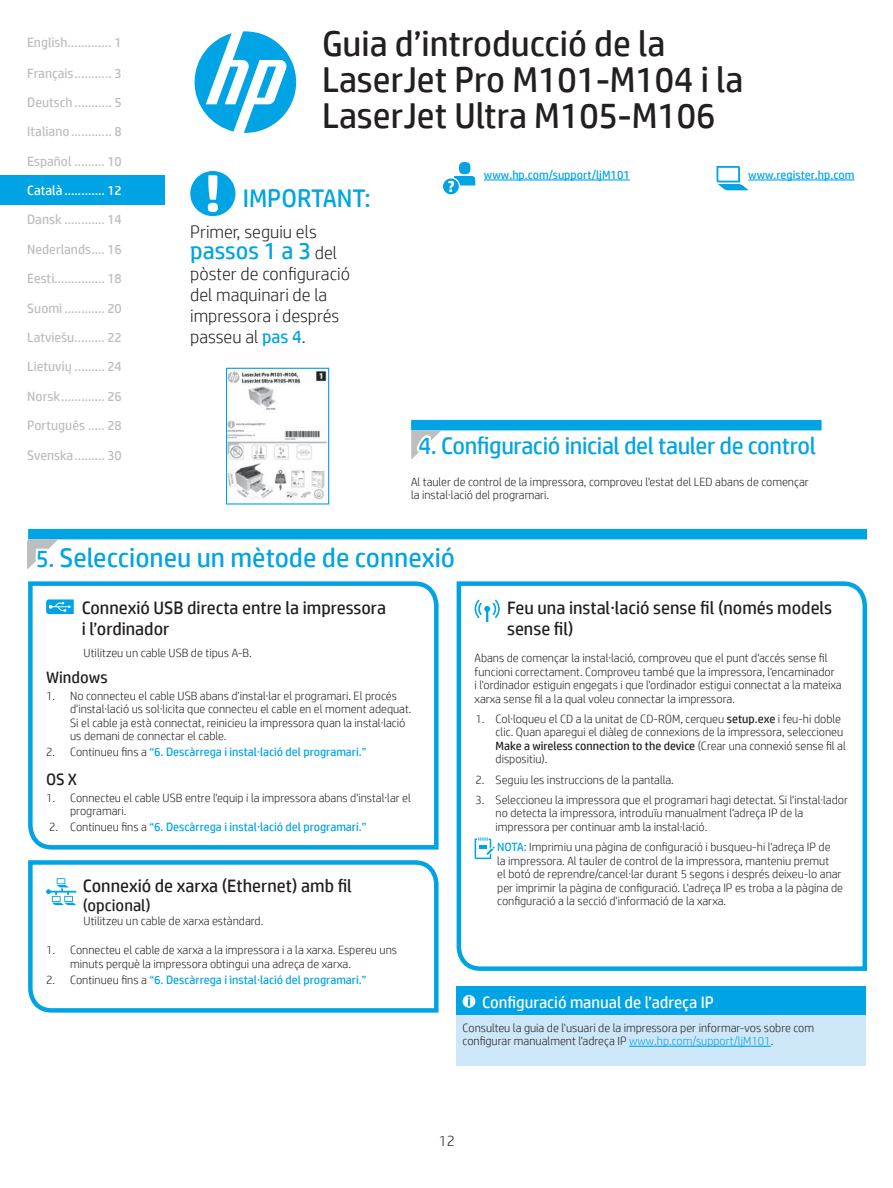
<style>
.page{position:relative;width:893px;height:1188px;background:#fff}
.page>*{position:absolute;margin:0;border:0;box-sizing:border-box;transform-origin:0 0}
.t1{font:36px/36px "HP Simplified";color:#231f20}
.t2{font:27px "HP Simplified";color:#00a4e4}
.t3{font:25.5px "HP Simplified";color:#00a4e4}
.t4{font:24px "HP Simplified";letter-spacing:-.015em;color:#00a4e4}
.t5{font:18px/21px "HP Simplified";color:#231f20}
.t6{font:300 18px/21px "HP Simplified";color:#231f20}
.t7{font:16.5px "HP Simplified";color:#fff}
.t8{font:16.5px "HP Simplified";color:#231f20}
.t9{font:300 15px "HP Simplified";color:#231f20}
.t10{font:13.5px "HP Simplified";color:#bcbec0}
.t11{font:13.5px "HP Simplified";color:#fff}
.t12{font:300 12px/13.5px "HP Simplified";color:#231f20}
.t13{font:12px "HP Simplified";color:#00a4e4}
.s1{font-weight:300;font-size:18px;color:#231f20}
.s2{font-weight:400;color:#00a4e4}
.s3{font-size:24px}
.s4{font-weight:300;color:#231f20}
.s5{font-weight:400}
.s6{color:#00a4e4}
</style>
<div class="page">
<div style="left:28px;top:529px;width:838px;height:10px;background:#00a4e4"></div>
<svg style="left:28px;top:581px;width:411px;height:269px"></svg>
<svg style="left:456px;top:581px;width:412px;height:390px"></svg>
<div style="left:190px;top:171px;width:45px;height:45px;background:#00a4e4;border-radius:50%"></div>
<svg style="left:208px;top:175px;width:10px;height:37px"></svg>
<div style="left:456px;top:986px;width:409px;height:30px;background:#00a4e4"></div>
<div style="left:456px;top:1016px;width:409px;height:50px;background:#cde7f8"></div>
<svg style="left:462px;top:995px;width:13px;height:13px"></svg>
<hr style="left:628px;top:1046px;width:142px;height:1px;background:#00a4e4">
<div style="left:411px;top:420px;width:410px;height:10px;background:#00a4e4"></div>
<svg style="left:28px;top:860px;width:411px;height:153px"></svg>
<svg style="left:194px;top:31px;width:102px;height:102px"></svg>
<svg style="left:411px;top:430px;width:30px;height:30px"></svg>
<svg style="left:27px;top:539px;width:47px;height:176px"></svg>
<img style="left:228px;top:370px;width:99px;height:131px">
<div style="left:226px;top:368px;width:103px;height:137px;border:1px solid #00a4e4"></div>
<svg style="left:443px;top:162px;width:32px;height:32px"></svg>
<svg style="left:716px;top:166px;width:32px;height:24px"></svg>
<hr style="left:483px;top:179px;width:146px;height:2px;background:#00a4e4">
<hr style="left:747px;top:179px;width:107px;height:2px;background:#00a4e4">
<div style="left:0;top:175px;width:165px;height:29px;background:#00a4e4"></div>
<p class="t10" style="left:27px;top:34px;width:96px">English............. 1</p>
<p class="t10" style="left:27px;top:64px;width:96px">Français........... 3</p>
<p class="t10" style="left:27px;top:93px;width:96px">Deutsch ........... 5</p>
<p class="t10" style="left:27px;top:123px;width:96px">Italiano............ 8</p>
<p class="t10" style="left:27px;top:152px;width:96px">Español ......... 10</p>
<p class="t11" style="left:27px;top:182px;width:96px">Català ............ 12</p>
<p class="t10" style="left:27px;top:211px;width:96px">Dansk ............ 14</p>
<p class="t10" style="left:27px;top:240px;width:96px">Nederlands.... 16</p>
<p class="t10" style="left:27px;top:270px;width:96px">Eesti............... 18</p>
<p class="t10" style="left:27px;top:299px;width:96px">Suomi ............ 20</p>
<p class="t10" style="left:27px;top:329px;width:96px">Latviešu......... 22</p>
<p class="t10" style="left:27px;top:358px;width:96px">Lietuvių ......... 24</p>
<p class="t10" style="left:27px;top:387px;width:96px">Norsk............. 26</p>
<p class="t10" style="left:27px;top:417px;width:96px">Português ..... 28</p>
<p class="t10" style="left:27px;top:446px;width:96px">Svenska......... 30</p>
<h1 class="t1" style="left:322px;top:25px;width:422px">Guia d’introducció de la<br>LaserJet Pro M101-M104 i la<br>LaserJet Ultra M105-M106</h1>
<h3 class="t3" style="left:243px;top:182px;width:129px">IMPORTANT:</h3>
<h3 class="t6" style="left:190px;top:221px;width:128px">Primer, seguiu els</h3>
<h3 class="t4" style="left:190px;top:235px;width:148px">passos 1 a 3 <span class="s1">del</span></h3>
<h3 class="t6" style="left:190px;top:263px;width:161px">pòster de configuració del maquinari de la impressora i després passeu al <span class="s2">pas 4</span>.</h3>
<p class="t13" style="left:483px;top:167px;width:147px">www.hp.com/support/ljM101</p>
<p class="t13" style="left:747px;top:167px;width:108px">www.register.hp.com</p>
<h3 class="t4" style="left:418px;top:430px;width:399px">4. Configuració inicial del tauler de control</h3>
<p class="t12" style="left:411px;top:475px;width:399px">Al tauler de control de la impressora, comproveu l'estat del LED abans de començar la instal·lació del programari.</p>
<h2 class="t2" style="left:36px;top:540px;width:421px"><span class="s3">5.</span> Seleccioneu un mètode de connexió</h2>
<h3 class="t5" style="left:82px;top:597px;width:306px">Connexió USB directa entre la impressora i l’ordinador</h3>
<p class="t12" style="left:84px;top:646px;width:170px">Utilitzeu un cable USB de tipus A-B.</p>
<h3 class="t8" style="left:46px;top:667px;width:63px">Windows</h3>
<p class="t12" style="left:70px;top:688px;width:343px;text-indent:-24px">1. No connecteu el cable USB abans d'instal·lar el programari. El procés d'instal·lació us sol·licita que connecteu el cable en el moment adequat.<br>Si el cable ja està connectat, reinicieu la impressora quan la instal·lació us demani de connectar el cable.</p>
<p class="t13" style="left:46px;top:744px;width:322px"><span class="s4">2. Continueu fins a</span> “6. Descàrrega i instal·lació del programari.”</p>
<h3 class="t8" style="left:46px;top:769px;width:33px">OS X</h3>
<p class="t12" style="left:70px;top:790px;width:342px;text-indent:-24px">1. Connecteu el cable USB entre l'equip i la impressora abans d'instal·lar el programari.</p>
<p class="t13" style="left:49px;top:819px;width:319px"><span class="s4">2. Continueu fins a</span> “6. Descàrrega i instal·lació del programari.”</p>
<h3 class="t5" style="left:83px;top:875px;width:270px">Connexió de xarxa (Ethernet) amb fil</h3>
<h3 class="t8" style="left:83px;top:895px;width:69px">(opcional)</h3>
<p class="t12" style="left:84px;top:913px;width:181px">Utilitzeu un cable de xarxa estàndard.</p>
<p class="t12" style="left:70px;top:943px;width:328px;text-indent:-24px">1. Connecteu el cable de xarxa a la impressora i a la xarxa. Espereu uns minuts perquè la impressora obtingui una adreça de xarxa.</p>
<p class="t13" style="left:46px;top:972px;width:322px"><span class="s4">2. Continueu fins a</span> “6. Descàrrega i instal·lació del programari.”</p>
<h3 class="t5" style="left:507px;top:597px;width:326px">Feu una instal·lació sense fil (només models sense fil)</h3>
<p class="t12" style="left:474px;top:651px;width:368px">Abans de començar la instal·lació, comproveu que el punt d'accés sense fil funcioni correctament. Comproveu també que la impressora, l'encaminador<br>i l'ordinador estiguin engegats i que l'ordinador estigui connectat a la mateixa xarxa sense fil a la qual voleu connectar la impressora.</p>
<p class="t12" style="left:495px;top:712px;width:351px;text-indent:-20px">1. Col·loqueu el CD a la unitat de CD-ROM, cerqueu <span class="s5">setup.exe</span> i feu-hi doble clic. Quan aparegui el diàleg de connexions de la impressora, seleccioneu <span class="s5">Make a wireless connection to the device</span> (Crear una connexió sense fil al dispositiu).</p>
<p class="t12" style="left:475px;top:772px;width:200px">2. Seguiu les instruccions de la pantalla.</p>
<p class="t12" style="left:495px;top:793px;width:354px;text-indent:-20px">3. Seleccioneu la impressora que el programari hagi detectat. Si l'instal·lador no detecta la impressora, introduïu manualment l'adreça IP de la impressora per continuar amb la instal·lació.</p>
<p class="t12" style="left:497px;top:840px;width:347px"><span class="s2">NOTA:</span> Imprimiu una pàgina de configuració i busqueu-hi l'adreça IP de<br>la impressora. Al tauler de control de la impressora, manteniu premut<br>el botó de reprendre/cancel·lar durant 5 segons i després deixeu-lo anar per imprimir la pàgina de configuració. L'adreça IP es troba a la pàgina de configuració a la secció d'informació de la xarxa.</p>
<h3 class="t7" style="left:482px;top:991px;width:233px">Configuració manual de l’adreça IP</h3>
<p class="t12" style="left:462px;top:1020px;width:353px">Consulteu la guia de l'usuari de la impressora per informar-vos sobre com configurar manualment l'adreça IP <span class="s6">www.hp.com/support/ljM101</span>.</p>
<p class="t9" style="left:438px;top:1131px;width:18px">12</p>
</div>
